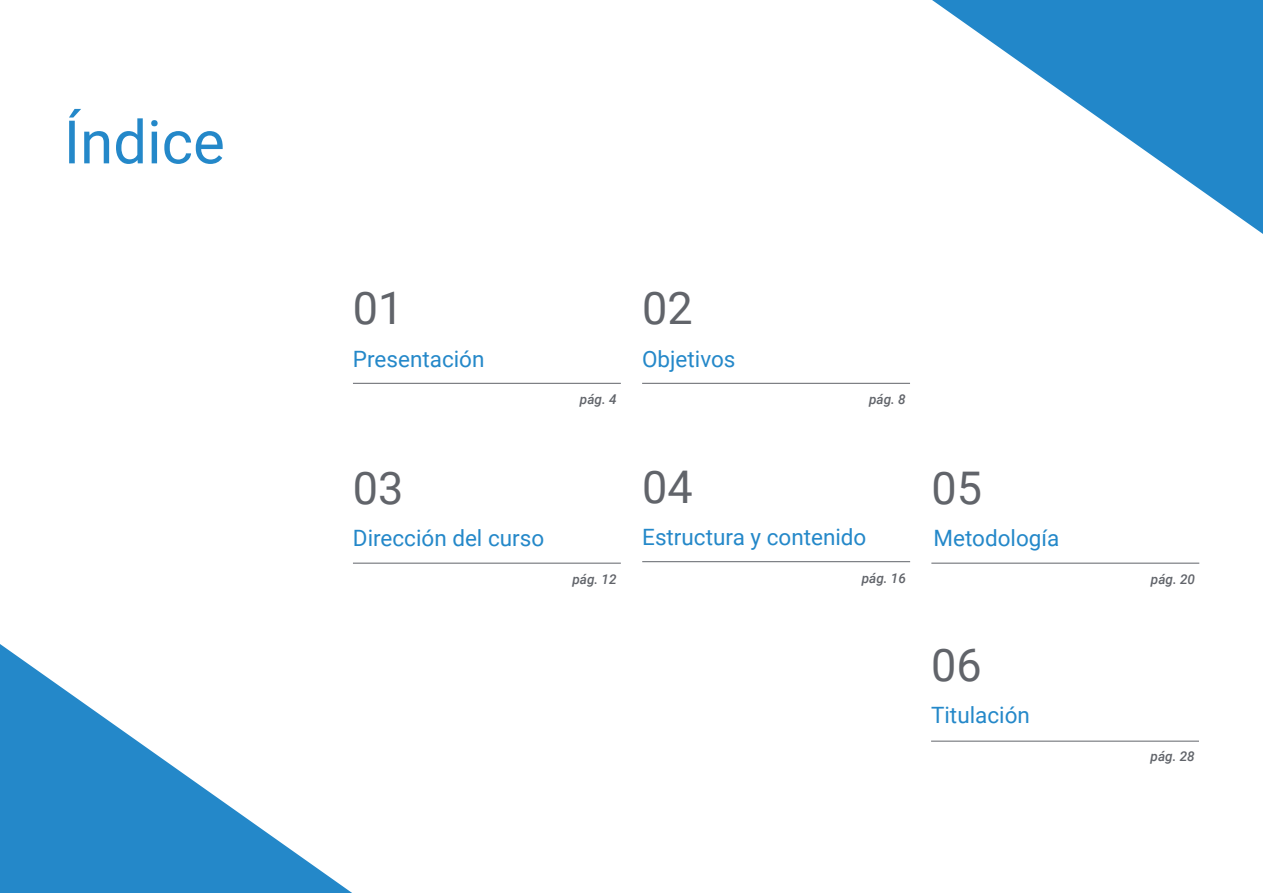
<style>
.page{position:relative;width:1263px;height:893px;background:#fff}
.page>*{position:absolute;margin:0;border:0;box-sizing:border-box;transform-origin:0 0}
.t1{font:60px "Roboto";color:#2488c9}
.t2{font:45px "Roboto";color:#61646a}
.t3{font:22.5px "Roboto";color:#2488c9}
.t4{font:italic 500 13.5px "Roboto";color:#61646a}
</style>
<div class="page">
<svg style="left:0;top:644px;width:352px;height:249px"></svg>
<svg style="left:932px;top:0;width:331px;height:234px"></svg>
<hr style="left:353px;top:383px;width:268px;height:1px;background:#61646a">
<hr style="left:931px;top:741px;width:268px;height:1px;background:#61646a">
<hr style="left:642px;top:383px;width:268px;height:1px;background:#61646a">
<hr style="left:353px;top:563px;width:268px;height:1px;background:#61646a">
<hr style="left:642px;top:561px;width:268px;height:1px;background:#61646a">
<hr style="left:931px;top:563px;width:268px;height:1px;background:#61646a">
<h1 class="t1" style="left:64px;top:100px;width:163px">Índice</h1>
<h2 class="t2" style="left:353px;top:277px;width:52px">01</h2>
<h2 class="t2" style="left:642px;top:277px;width:52px">02</h2>
<p class="t3" style="left:353px;top:343px;width:133px">Presentación</p>
<p class="t4" style="left:580px;top:390px;width:38px">pág. 4</p>
<p class="t3" style="left:642px;top:343px;width:95px">Objetivos</p>
<p class="t4" style="left:869px;top:390px;width:38px">pág. 8</p>
<h2 class="t2" style="left:353px;top:457px;width:52px">03</h2>
<h2 class="t2" style="left:642px;top:455px;width:52px">04</h2>
<h2 class="t2" style="left:931px;top:457px;width:52px">05</h2>
<p class="t3" style="left:353px;top:523px;width:193px">Dirección del curso</p>
<p class="t3" style="left:642px;top:521px;width:226px">Estructura y contenido</p>
<p class="t3" style="left:933px;top:523px;width:127px">Metodología</p>
<p class="t4" style="left:572px;top:570px;width:46px">pág. 12</p>
<p class="t4" style="left:862px;top:569px;width:46px">pág. 16</p>
<p class="t4" style="left:1151px;top:570px;width:46px">pág. 20</p>
<h2 class="t2" style="left:931px;top:634px;width:52px">06</h2>
<p class="t3" style="left:931px;top:699px;width:100px">Titulación</p>
<p class="t4" style="left:1150px;top:747px;width:46px">pág. 28</p>
</div>
